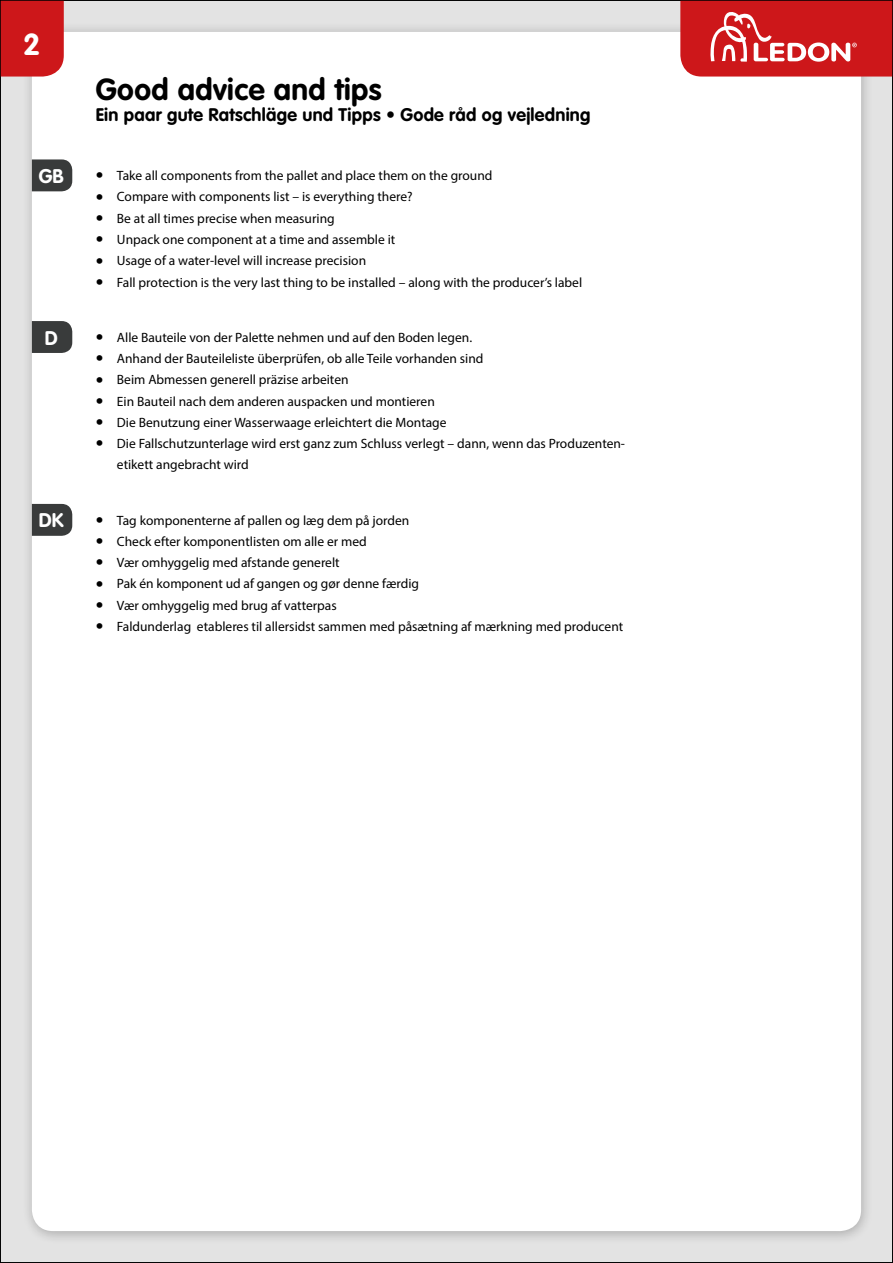
<style>
.page{position:relative;width:893px;height:1263px;background:#e3e3e3}
.page>*{position:absolute;margin:0;border:0;box-sizing:border-box;transform-origin:0 0}
.t1{font:700 30px "VAG Rounded Std";letter-spacing:.015em;color:#000}
.t2{font:700 30px "VAG Rounded Std";color:#fff}
.t3{font:700 19.5px "VAG Rounded Std";color:#fff}
.t4{font:700 18px "VAG Rounded Std";letter-spacing:.015em;color:#000}
.t5{font:13.5px/21.3px "Myriad Pro";color:#000}
.s1{font-size:27px}
</style>
<div class="page">
<div style="left:21px;top:22px;width:852px;height:1222px;background:#000;opacity:.25"></div>
<div style="left:34px;top:34px;width:825px;height:1195px;background:#fff;border-radius:19px"></div>
<div style="left:3px;top:3px;width:61px;height:74px;background:#cd171a"></div>
<svg style="left:680px;top:3px;width:210px;height:74px;background:#d33437"></svg>
<svg style="left:32px;top:159px;width:40px;height:32px"></svg>
<svg style="left:32px;top:321px;width:40px;height:32px"></svg>
<svg style="left:32px;top:504px;width:40px;height:32px"></svg>
<h1 class="t2" style="left:23px;top:27px;width:19px">2</h1>
<h1 class="t1" style="left:96px;top:71px;width:287px">Good advice and tips</h1>
<h3 class="t4" style="left:96px;top:104px;width:496px">Ein paar gute Ratschläge und Tipps • Gode råd og vejledning</h3>
<h2 class="t3" style="left:39px;top:165px;width:26px">GB</h2>
<p class="t5" style="left:96px;top:165px;width:398px"><span class="s1">•</span> Take all components from the pallet and place them on the ground</p>
<p class="t5" style="left:96px;top:186px;width:318px"><span class="s1">•</span> Compare with components list – is everything there?</p>
<p class="t5" style="left:96px;top:207px;width:241px"><span class="s1">•</span> Be at all times precise when measuring</p>
<p class="t5" style="left:96px;top:229px;width:301px"><span class="s1">•</span> Unpack one component at a time and assemble it</p>
<p class="t5" style="left:96px;top:250px;width:272px"><span class="s1">•</span> Usage of a water-level will increase precision</p>
<p class="t5" style="left:96px;top:271px;width:488px"><span class="s1">•</span> Fall protection is the very last thing to be installed – along with the producer’s label</p>
<h2 class="t3" style="left:45px;top:326px;width:15px">D</h2>
<p class="t5" style="left:96px;top:326px;width:378px"><span class="s1">•</span> Alle Bauteile von der Palette nehmen und auf den Boden legen.</p>
<p class="t5" style="left:96px;top:348px;width:389px"><span class="s1">•</span> Anhand der Bauteileliste überprüfen, ob alle Teile vorhanden sind</p>
<p class="t5" style="left:96px;top:369px;width:254px"><span class="s1">•</span> Beim Abmessen generell präzise arbeiten</p>
<p class="t5" style="left:96px;top:390px;width:341px"><span class="s1">•</span> Ein Bauteil nach dem anderen auspacken und montieren</p>
<p class="t5" style="left:96px;top:411px;width:352px"><span class="s1">•</span> Die Benutzung einer Wasserwaage erleichtert die Montage</p>
<p class="t5" style="left:117px;top:433px;width:509px;text-indent:-21px"><span class="s1">•</span> Die Fallschutzunterlage wird erst ganz zum Schluss verlegt – dann, wenn das Produzenten&shy;etikett angebracht wird</p>
<h2 class="t3" style="left:39px;top:509px;width:26px">DK</h2>
<p class="t5" style="left:96px;top:509px;width:315px"><span class="s1">•</span> Tag komponenterne af pallen og læg dem på jorden</p>
<p class="t5" style="left:96px;top:530px;width:273px"><span class="s1">•</span> Check efter komponentlisten om alle er med</p>
<p class="t5" style="left:96px;top:552px;width:246px"><span class="s1">•</span> Vær omhyggelig med afstande generelt</p>
<p class="t5" style="left:96px;top:573px;width:325px"><span class="s1">•</span> Pak én komponent ud af gangen og gør denne færdig</p>
<p class="t5" style="left:96px;top:594px;width:243px"><span class="s1">•</span> Vær omhyggelig med brug af vatterpas</p>
<p class="t5" style="left:96px;top:616px;width:529px"><span class="s1">•</span> Faldunderlag etableres til allersidst sammen med påsætning af mærkning med producent</p>
</div>
